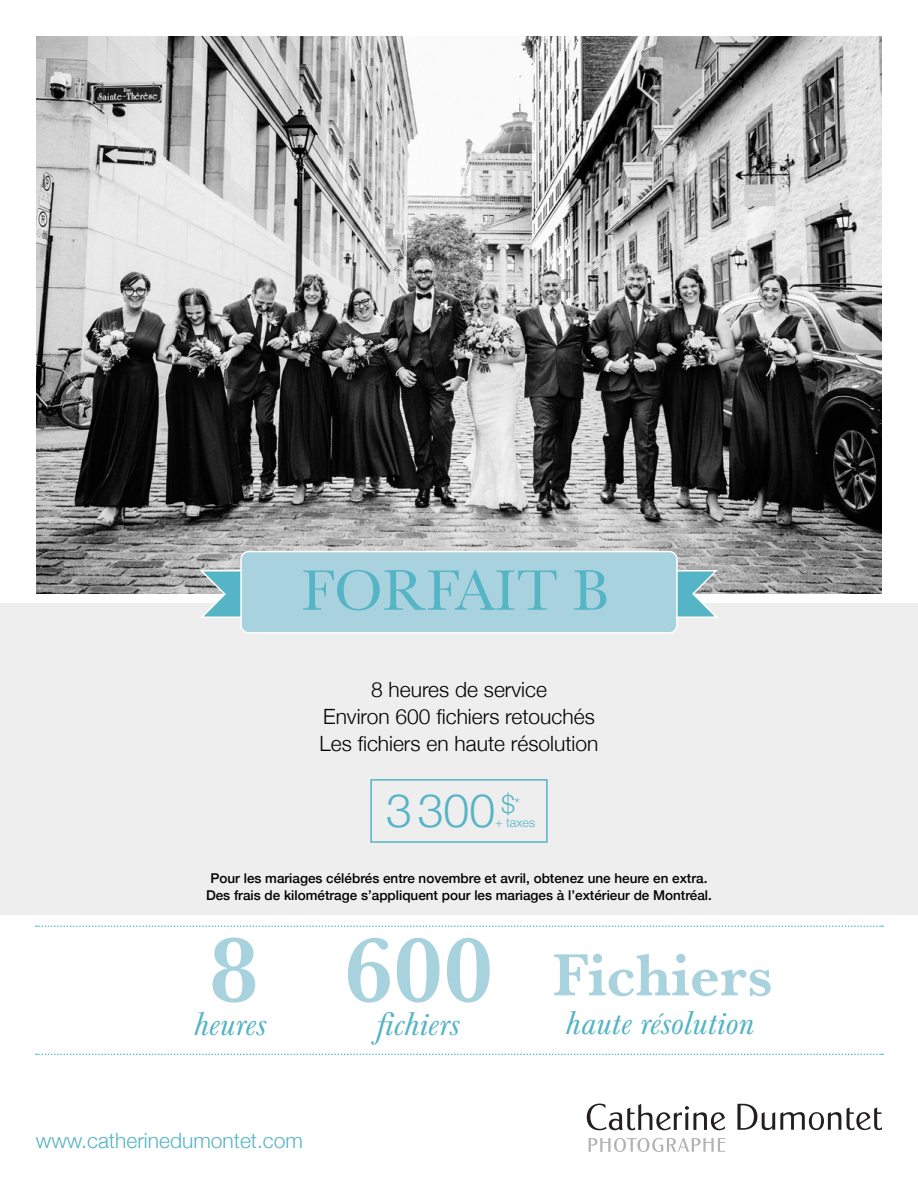
<style>
.page{position:relative;width:918px;height:1188px;background:#fff}
.page>*{position:absolute;margin:0;border:0;box-sizing:border-box;transform-origin:0 0}
.t1{font:700 94.35px "Baskerville URW";color:#a8d2de}
.t2{font:700 61.35px "Baskerville URW";color:#a8d2de}
.t3{font:58.8px "Baskerville URW";color:#55b4c5}
.t4{font:300 46.5px "Helvetica Neue";color:#55b4c5}
.t5{font:italic 33.15px "Baskerville URW";color:#55b4c5}
.t6{font:300 21px/27px "Helvetica Neue";color:#000;text-align:center}
.t7{font:300 21px "Helvetica Neue";color:#55b4c5}
.t8{font:500 13.5px/16.5px "Helvetica Neue";color:#000;text-align:center}
.t9{font:300 12.6px "Helvetica Neue";color:#55b4c5}
.s1{font-size:94.35px}
</style>
<div class="page">
<div style="left:0;top:603px;width:918px;height:311px;background:#eee"></div>
<img style="left:36px;top:36px;width:846px;height:558px">
<svg style="left:198px;top:569px;width:42px;height:49px"></svg>
<svg style="left:678px;top:569px;width:42px;height:49px"></svg>
<div style="left:241px;top:552px;width:436px;height:81px;background:#a8d2de;border-radius:8px"></div>
<div style="left:240px;top:551px;width:438px;height:83px;border:2px solid #fff;border-radius:8px"></div>
<svg style="left:737px;top:1104px;width:145px;height:26px"></svg>
<svg style="left:587px;top:1104px;width:138px;height:26px"></svg>
<svg style="left:589px;top:1138px;width:136px;height:14px"></svg>
<svg style="left:36px;top:926px;width:847px;height:1px"></svg>
<svg style="left:36px;top:1054px;width:847px;height:1px"></svg>
<div style="left:370px;top:779px;width:178px;height:64px;border:2px solid #55b4c5"></div>
<svg style="left:515px;top:798px;width:4px;height:4px"></svg>
<h3 class="t3" style="left:301px;top:550px;width:309px">FORFAIT B</h3>
<h3 class="t6" style="left:320px;top:675px;width:280px">8 heures de service<br>Environ 600 fichiers retouchés<br>Les fichiers en haute résolution</h3>
<h3 class="t4" style="left:386px;top:773px;width:131px">3300 <sup>$</sup></h3>
<p class="t9" style="left:495px;top:812px;width:42px">+ taxes</p>
<p class="t8" style="left:206px;top:869px;width:507px">Pour les mariages célébrés entre novembre et avril, obtenez une heure en extra.<br>Des frais de kilométrage s’appliquent pour les mariages à l’extérieur de Montréal.</p>
<h1 class="t1" style="left:209px;top:902px;width:52px">8</h1>
<h3 class="t5" style="left:194px;top:1005px;width:74px">heures</h3>
<h3 class="t5" style="left:377px;top:1005px;width:84px">fichiers</h3>
<h3 class="t5" style="left:566px;top:1004px;width:190px">haute résolution</h3>
<h2 class="t2" style="left:343px;top:931px;width:431px"><span class="s1">600</span> Fichiers</h2>
<h3 class="t7" style="left:36px;top:1124px;width:269px">www.catherinedumontet.com</h3>
</div>
